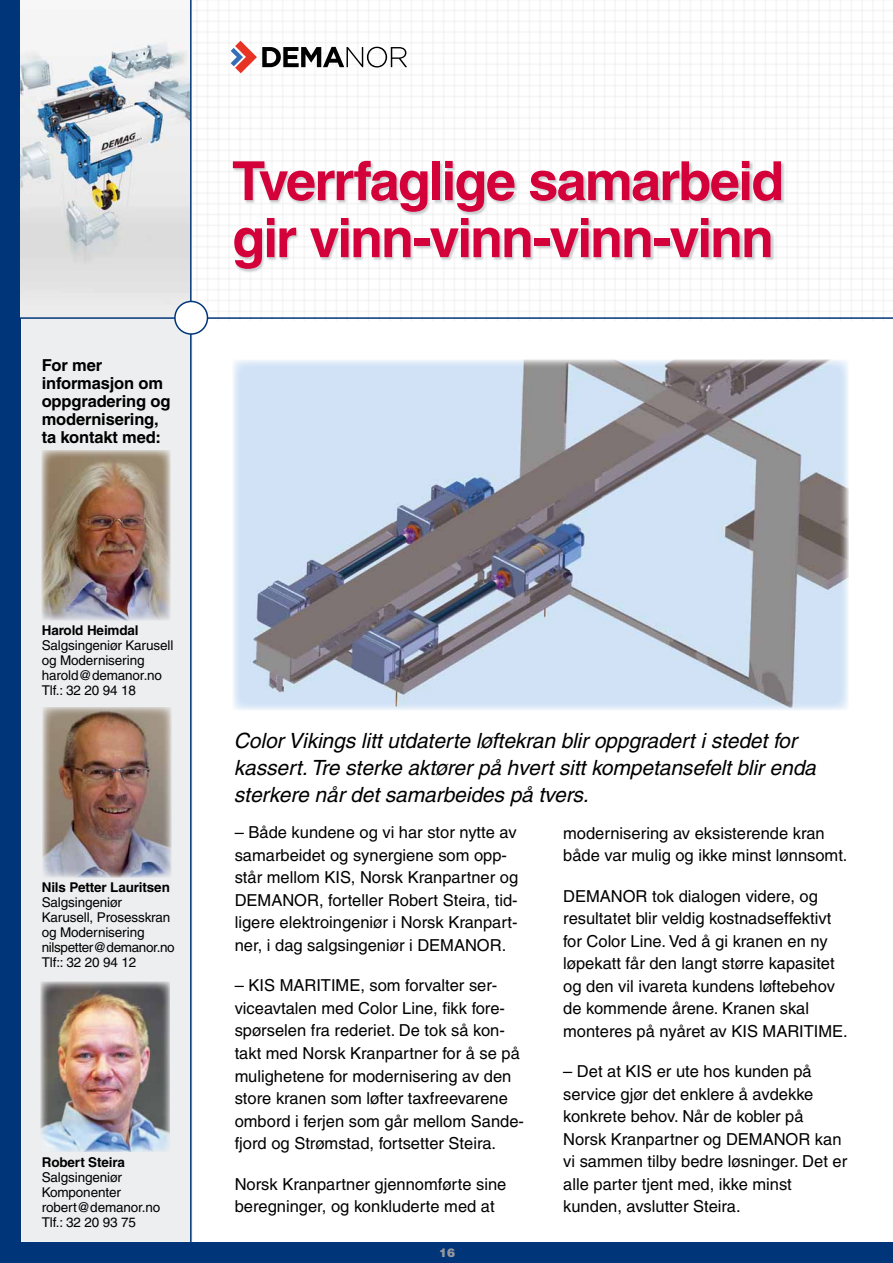
<style>
.page{position:relative;width:893px;height:1263px;background:#003579}
.page>*{position:absolute;margin:0;border:0;box-sizing:border-box;transform-origin:0 0}
.t1{font:700 54px/57px "Helvetica";letter-spacing:-.04em;color:#d30039}
.t2{font:italic 21px/27px "Helvetica";letter-spacing:-.005em;color:#000}
.t3{font:16.5px/22.5px "Helvetica";color:#000}
.t4{font:700 16.5px/18px "Helvetica";letter-spacing:-.01em;color:#000}
.t5{font:13.5px/15px "Helvetica";letter-spacing:-.01em;color:#000}
.t6{font:700 13.5px "Helvetica";letter-spacing:-.01em;color:#000}
.t7{font:900 12px "Helvetica";color:#98989c}
</style>
<div class="page">
<div style="left:21px;top:0;width:872px;height:1242px;background:#fff"></div>
<div style="left:21px;top:319px;width:172px;height:923px;background:#edeeef"></div>
<img style="left:193px;top:0;width:643px;height:320px">
<img style="left:21px;top:38px;width:169px;height:279px">
<div style="left:233px;top:161px;width:552px;height:112px;background:#b8bdc1;opacity:.75"></div>
<svg style="left:231px;top:41px;width:176px;height:32px"></svg>
<img style="left:42px;top:450px;width:128px;height:170px">
<hr style="left:190px;top:0;width:2px;height:1242px;background:#003579">
<img style="left:233px;top:360px;width:615px;height:350px">
<hr style="left:20px;top:317px;width:873px;height:2px;background:#003579">
<img style="left:43px;top:707px;width:128px;height:170px">
<img style="left:41px;top:982px;width:129px;height:170px">
<div style="left:175px;top:301px;width:32px;height:33px;background:#fff;border-radius:50%"></div>
<div style="left:174px;top:301px;width:34px;height:34px;border:2px solid #003579;border-radius:50%"></div>
<hr style="left:891px;top:0;width:2px;height:329px;background:#000;opacity:.3">
<svg style="left:836px;top:0;width:57px;height:316px"></svg>
<p class="t4" style="left:42px;top:356px;width:130px">For mer informasjon om oppgradering og modernisering, ta kontakt med:</p>
<h1 class="t1" style="left:232px;top:152px;width:554px">Tverrfaglige samarbeid gir vinn-vinn-vinn-vinn</h1>
<p class="t6" style="left:42px;top:622px;width:98px">Harold Heimdal</p>
<p class="t5" style="left:42px;top:638px;width:133px">Salgsingeniør Karusell og Modernisering harold@demanor.no<br>Tlf.: 32 20 94 18</p>
<p class="t6" style="left:42px;top:879px;width:130px">Nils Petter Lauritsen</p>
<p class="t5" style="left:42px;top:895px;width:135px">Salgsingeniør<br>Karusell, Prosesskran og Modernisering nilspetter@demanor.no<br>Tlf:: 32 20 94 12</p>
<p class="t6" style="left:42px;top:1154px;width:85px">Robert Steira</p>
<p class="t5" style="left:42px;top:1169px;width:120px">Salgsingeniør<br>Komponenter robert@demanor.no<br>Tlf.: 32 20 93 75</p>
<p class="t2" style="left:234px;top:727px;width:583px">Color Vikings litt utdaterte løftekran blir oppgradert i stedet for kassert. Tre sterke aktører på hvert sitt kompetansefelt blir enda sterkere når det samarbeides på tvers.</p>
<p class="t3" style="left:235px;top:821px;width:285px">– Både kundene og vi har stor nytte av samarbeidet og synergiene som opp&shy;står mellom KIS, Norsk Kranpartner og DEMANOR, forteller Robert Steira, tid&shy;ligere elektroingeniør i Norsk Kranpart&shy;ner, i dag salgsingeniør i DEMANOR.</p>
<p class="t3" style="left:235px;top:974px;width:291px">– KIS MARITIME, som forvalter ser&shy;viceavtalen med Color Line, fikk fore&shy;spørselen fra rederiet. De tok så kon&shy;takt med Norsk Kranpartner for å se på mulighetene for modernisering av den store kranen som løfter taxfreevarene ombord i ferjen som går mellom Sande&shy;fjord og Strømstad, fortsetter Steira.</p>
<p class="t3" style="left:235px;top:1172px;width:273px">Norsk Kranpartner gjennomførte sine beregninger, og konkluderte med at</p>
<p class="t7" style="left:439px;top:1244px;width:18px">16</p>
<p class="t3" style="left:563px;top:822px;width:286px">modernisering av eksisterende kran både var mulig og ikke minst lønnsomt.</p>
<p class="t3" style="left:563px;top:885px;width:286px">DEMANOR tok dialogen videre, og resultatet blir veldig kostnadseffektivt for Color Line. Ved å gi kranen en ny løpekatt får den langt større kapasitet og den vil ivareta kundens løftebehov de kommende årene. Kranen skal monteres på nyåret av KIS MARITIME.</p>
<p class="t3" style="left:563px;top:1060px;width:285px">– Det at KIS er ute hos kunden på service gjør det enklere å avdekke konkrete behov. Når de kobler på<br>Norsk Kranpartner og DEMANOR kan vi sammen tilby bedre løsninger. Det er alle parter tjent med, ikke minst kunden, avslutter Steira.</p>
</div>
